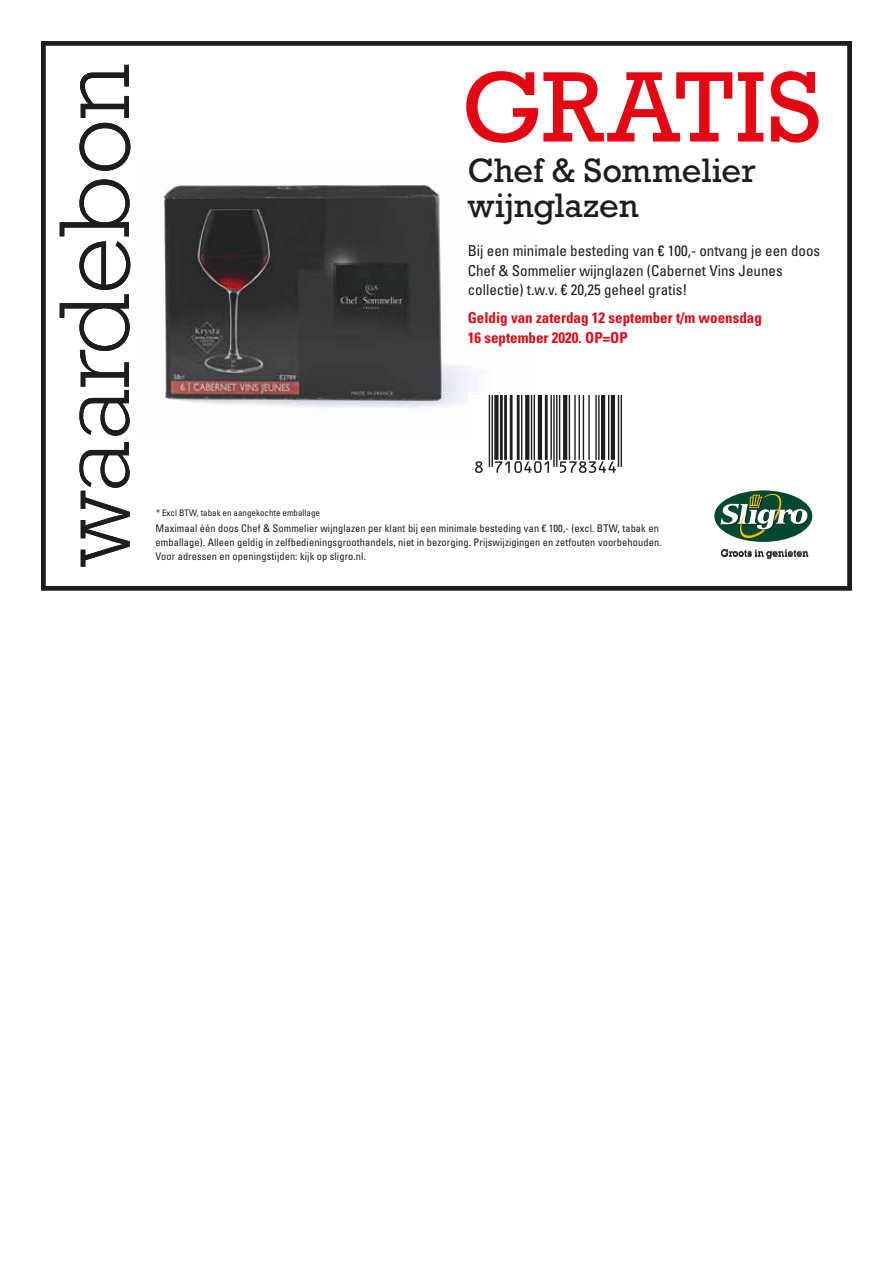
<style>
.page{position:relative;width:893px;height:1263px;background:#fff}
.page>*{position:absolute;margin:0;border:0;box-sizing:border-box;transform-origin:0 0}
.t1{font:102px "Rockwell Std";letter-spacing:.01em;color:#e30613}
.t2{font:34.5px/34.5px "Rockwell Std";color:#1d1d1b}
.t3{font:condensed 15px/19.5px "Univers LT Std";color:#1d1d1b}
.t4{font:700 condensed 15px/19.5px "Univers LT Std";color:#e30613}
.t5{font:condensed 10.5px/13.6px "Univers LT Std";letter-spacing:.01em;color:#1d1d1b}
.t6{font:condensed 9px "Univers LT Std";color:#1d1d1b}
</style>
<div class="page">
<svg style="left:721px;top:549px;width:87px;height:10px"></svg>
<svg style="left:713px;top:490px;width:101px;height:54px"></svg>
<svg style="left:714px;top:490px;width:98px;height:52px"></svg>
<svg style="left:720px;top:493px;width:88px;height:48px"></svg>
<div style="left:41px;top:41px;width:811px;height:549px;border:4px solid #1d1d1b"></div>
<img style="left:162px;top:183px;width:314px;height:226px">
<div style="left:468px;top:395px;width:161px;height:81px;background:#fff"></div>
<svg style="left:475px;top:395px;width:147px;height:78px"></svg>
<svg style="left:60px;top:65px;width:70px;height:502px"></svg>
<h1 class="t1" style="left:461px;top:48px;width:362px">GRATIS</h1>
<h2 class="t2" style="left:468px;top:153px;width:290px">Chef &amp; Sommelier wijnglazen</h2>
<h3 class="t3" style="left:468px;top:241px;width:354px">Bij een minimale besteding van € 100,- ontvang je een doos<br>Chef &amp; Sommelier wijnglazen (Cabernet Vins Jeunes collectie) t.w.v. € 20,25 geheel gratis!</h3>
<h3 class="t4" style="left:468px;top:308px;width:296px">Geldig van zaterdag 12 september t/m woensdag<br>16 september 2020. OP=OP</h3>
<p class="t6" style="left:156px;top:507px;width:166px">* Excl BTW, tabak en aangekochte emballage</p>
<p class="t5" style="left:156px;top:521px;width:507px">Maximaal één doos Chef &amp; Sommelier wijnglazen per klant bij een minimale besteding van € 100,- (excl. BTW, tabak en emballage). Alleen geldig in zelfbedieningsgroothandels, niet in bezorging. Prijswijzigingen en zetfouten voorbehouden.<br>Voor adressen en openingstijden: kijk op sligro.nl.</p>
</div>
